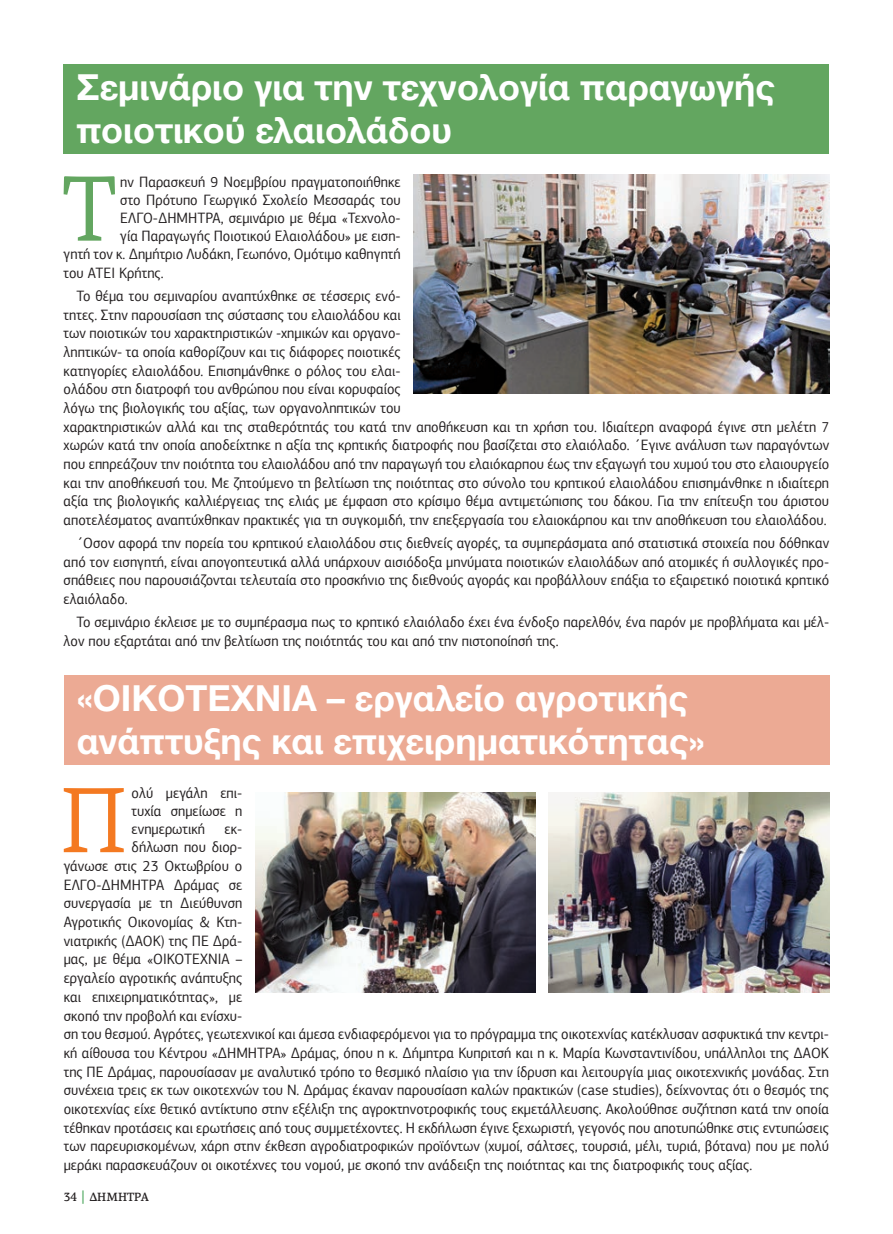
<style>
.page{position:relative;width:893px;height:1234px;background:#fff}
.page>*{position:absolute;margin:0;border:0;box-sizing:border-box;transform-origin:0 0}
.KEIMENO{font:93.3px "PF Agora Serif Pro";color:#f47921;scale:.94 1}
.KEIMENO-2{font:93.3px "PF Agora Serif Pro";color:#63a660;scale:.94 1}
.TITLOS_MIKROS{font:700 36px/43.2px "Helvetica Neue LTW1 G";color:#fff}
.KEIMENO-3{font:15px/18.6px "PF Agora Sans Pro";color:#231f20;text-align:justify;scale:.94 1}
.t1{font:500 12px "PF Agora Serif Pro";color:#231f20;scale:.94 1}
.s1{font-size:15px;color:#329945}
</style>
<div class="page">
<div style="left:64px;top:64px;width:765px;height:89px;background:#63a660"></div>
<img style="left:414px;top:175px;width:415px;height:218px">
<img style="left:548px;top:792px;width:281px;height:199px">
<img style="left:255px;top:792px;width:280px;height:199px">
<div style="left:64px;top:675px;width:766px;height:89px;background:#ecaa94"></div>
<p class="TITLOS_MIKROS" style="left:76px;top:65px;width:700px">Σεμινάριο για την τεχνολογία παραγωγής ποιοτικού ελαιολάδου</p>
<p class="KEIMENO-2" style="left:63px;top:153px;width:58px">Τ</p>
<p class="KEIMENO-3" style="left:120px;top:172px;width:300px">ην Παρασκευή 9 Νοεμβρίου πραγματοποιήθηκε</p>
<p class="KEIMENO-3" style="left:120px;top:190px;width:300px">στο Πρότυπο Γεωργικό Σχολείο Μεσσαράς του</p>
<p class="KEIMENO-3" style="left:120px;top:208px;width:300px">ΕΛΓΟ-ΔΗΜΗΤΡΑ, σεμινάριο με θέμα «Τεχνολο-</p>
<p class="KEIMENO-3" style="left:120px;top:226px;width:300px">γία Παραγωγής Ποιοτικού Ελαιολάδου» με ειση-</p>
<p class="KEIMENO-3" style="left:64px;top:245px;width:360px">γητή τον κ. Δημήτριο Λυδάκη, Γεωπόνο, Ομότιμο καθηγητή</p>
<p class="KEIMENO-3" style="left:64px;top:263px;width:108px">του ΑΤΕΙ Κρήτης.</p>
<p class="KEIMENO-3" style="left:64px;top:286px;width:816px;text-align:left;text-indent:13px">Το θέμα του σεμιναρίου αναπτύχθηκε σε τέσσερις ενό-<br>τητες. Στην παρουσίαση της σύστασης του ελαιολάδου και<br>των ποιοτικών του χαρακτηριστικών -χημικών και οργανο-<br>ληπτικών- τα οποία καθορίζουν και τις διάφορες ποιοτικές<br>κατηγορίες ελαιολάδου. Επισημάνθηκε ο ρόλος του ελαι-<br>ολάδου στη διατροφή του ανθρώπου που είναι κορυφαίος<br>λόγω της βιολογικής του αξίας, των οργανοληπτικών του<br>χαρακτηριστικών αλλά και της σταθερότητάς του κατά την αποθήκευση και τη χρήση του. Ιδιαίτερη αναφορά έγινε στη μελέτη 7 χωρών κατά την οποία αποδείχτηκε η αξία της κρητικής διατροφής που βασίζεται στο ελαιόλαδο. ΄Εγινε ανάλυση των παραγόντων που επηρεάζουν την ποιότητα του ελαιολάδου από την παραγωγή του ελαιόκαρπου έως την εξαγωγή του χυμού του στο ελαιουργείο και την αποθήκευσή του. Με ζητούμενο τη βελτίωση της ποιότητας στο σύνολο του κρητικού ελαιολάδου επισημάνθηκε η ιδιαίτερη αξία της βιολογικής καλλιέργειας της ελιάς με έμφαση στο κρίσιμο θέμα αντιμετώπισης του δάκου. Για την επίτευξη του άριστου αποτελέσματος αναπτύχθηκαν πρακτικές για τη συγκομιδή, την επεξεργασία του ελαιοκάρπου και την αποθήκευση του ελαιολάδου.</p>
<p class="KEIMENO-3" style="left:64px;top:533px;width:816px;text-indent:13px">΄Οσον αφορά την πορεία του κρητικού ελαιολάδου στις διεθνείς αγορές, τα συμπεράσματα από στατιστικά στοιχεία που δόθηκαν από τον εισηγητή, είναι απογοητευτικά αλλά υπάρχουν αισιόδοξα μηνύματα ποιοτικών ελαιολάδων από ατομικές ή συλλογικές προ&shy;σπάθειες που παρουσιάζονται τελευταία στο προσκήνιο της διεθνούς αγοράς και προβάλλουν επάξια το εξαιρετικό ποιοτικά κρητικό ελαιόλαδο.</p>
<p class="KEIMENO-3" style="left:64px;top:612px;width:816px;text-indent:13px">Το σεμινάριο έκλεισε με το συμπέρασμα πως το κρητικό ελαιόλαδο έχει ένα ένδοξο παρελθόν, ένα παρόν με προβλήματα και μέλ&shy;λον που εξαρτάται από την βελτίωση της ποιότητάς του και από την πιστοποίησή της.</p>
<p class="TITLOS_MIKROS" style="left:77px;top:676px;width:629px">«ΟΙΚΟΤΕΧΝΙΑ – εργαλείο αγροτικής ανάπτυξης και επιχειρηματικότητας»</p>
<p class="KEIMENO" style="left:60px;top:764px;width:73px">Π</p>
<p class="KEIMENO-3" style="left:132px;top:783px;width:119px;line-height:18px">ολύ μεγάλη επι&shy;τυχία σημείωσε η ενημερωτική</p>
<p class="KEIMENO-3" style="left:225px;top:819px;width:20px">εκ-</p>
<p class="KEIMENO-3" style="left:132px;top:837px;width:119px">δήλωση που διορ-</p>
<p class="KEIMENO-3" style="left:64px;top:856px;width:191px">γάνωσε στις 23 Οκτωβρίου ο</p>
<p class="KEIMENO-3" style="left:64px;top:875px;width:191px">ΕΛΓΟ-ΔΗΜΗΤΡΑ Δράμας σε</p>
<p class="KEIMENO-3" style="left:64px;top:893px;width:191px">συνεργασία με τη Διεύθυνση</p>
<p class="KEIMENO-3" style="left:64px;top:912px;width:191px">Αγροτικής Οικονομίας &amp; Κτη-</p>
<p class="KEIMENO-3" style="left:64px;top:931px;width:191px">νιατρικής (ΔΑΟΚ) της ΠΕ Δρά-</p>
<p class="KEIMENO-3" style="left:64px;top:949px;width:191px">μας, με θέμα «ΟΙΚΟΤΕΧΝΙΑ –</p>
<p class="KEIMENO-3" style="left:64px;top:968px;width:191px">εργαλείο αγροτικής ανάπτυξης</p>
<p class="KEIMENO-3" style="left:64px;top:987px;width:191px">και επιχειρηματικότητας», με</p>
<p class="KEIMENO-3" style="left:64px;top:1005px;width:191px">σκοπό την προβολή και ενίσχυ-</p>
<p class="KEIMENO-3" style="left:64px;top:1024px;width:816px">ση του θεσμού. Αγρότες, γεωτεχνικοί και άμεσα ενδιαφερόμενοι για το πρόγραμμα της οικοτεχνίας κατέκλυσαν ασφυκτικά την κεντρι-</p>
<p class="KEIMENO-3" style="left:64px;top:1043px;width:816px">κή αίθουσα του Κέντρου «ΔΗΜΗΤΡΑ» Δράμας, όπου η κ. Δήμητρα Κυπριτσή και η κ. Μαρία Κωνσταντινίδου, υπάλληλοι της ΔΑΟΚ</p>
<p class="KEIMENO-3" style="left:64px;top:1061px;width:816px">της ΠΕ Δράμας, παρουσίασαν με αναλυτικό τρόπο το θεσμικό πλαίσιο για την ίδρυση και λειτουργία μιας οικοτεχνικής μονάδας. Στη</p>
<p class="KEIMENO-3" style="left:64px;top:1080px;width:816px">συνέχεια τρεις εκ των οικοτεχνών του Ν. Δράμας έκαναν παρουσίαση καλών πρακτικών (case studies), δείχνοντας ότι ο θεσμός της</p>
<p class="KEIMENO-3" style="left:64px;top:1099px;width:816px">οικοτεχνίας είχε θετικό αντίκτυπο στην εξέλιξη της αγροκτηνοτροφικής τους εκμετάλλευσης. Ακολούθησε συζήτηση κατά την οποία</p>
<p class="KEIMENO-3" style="left:64px;top:1118px;width:816px">τέθηκαν προτάσεις και ερωτήσεις από τους συμμετέχοντες. Η εκδήλωση έγινε ξεχωριστή, γεγονός που αποτυπώθηκε στις εντυπώσεις</p>
<p class="KEIMENO-3" style="left:64px;top:1136px;width:816px">των παρευρισκομένων, χάρη στην έκθεση αγροδιατροφικών προϊόντων (χυμοί, σάλτσες, τουρσιά, μέλι, τυριά, βότανα) που με πολύ</p>
<p class="KEIMENO-3" style="left:64px;top:1155px;width:734px">μεράκι παρασκευάζουν οι οικοτέχνες του νομού, με σκοπό την ανάδειξη της ποιότητας και της διατροφικής τους αξίας.</p>
<p class="t1" style="left:64px;top:1189px;width:92px">34 <span class="s1">|</span> ΔΗΜΗΤΡΑ</p>
</div>
